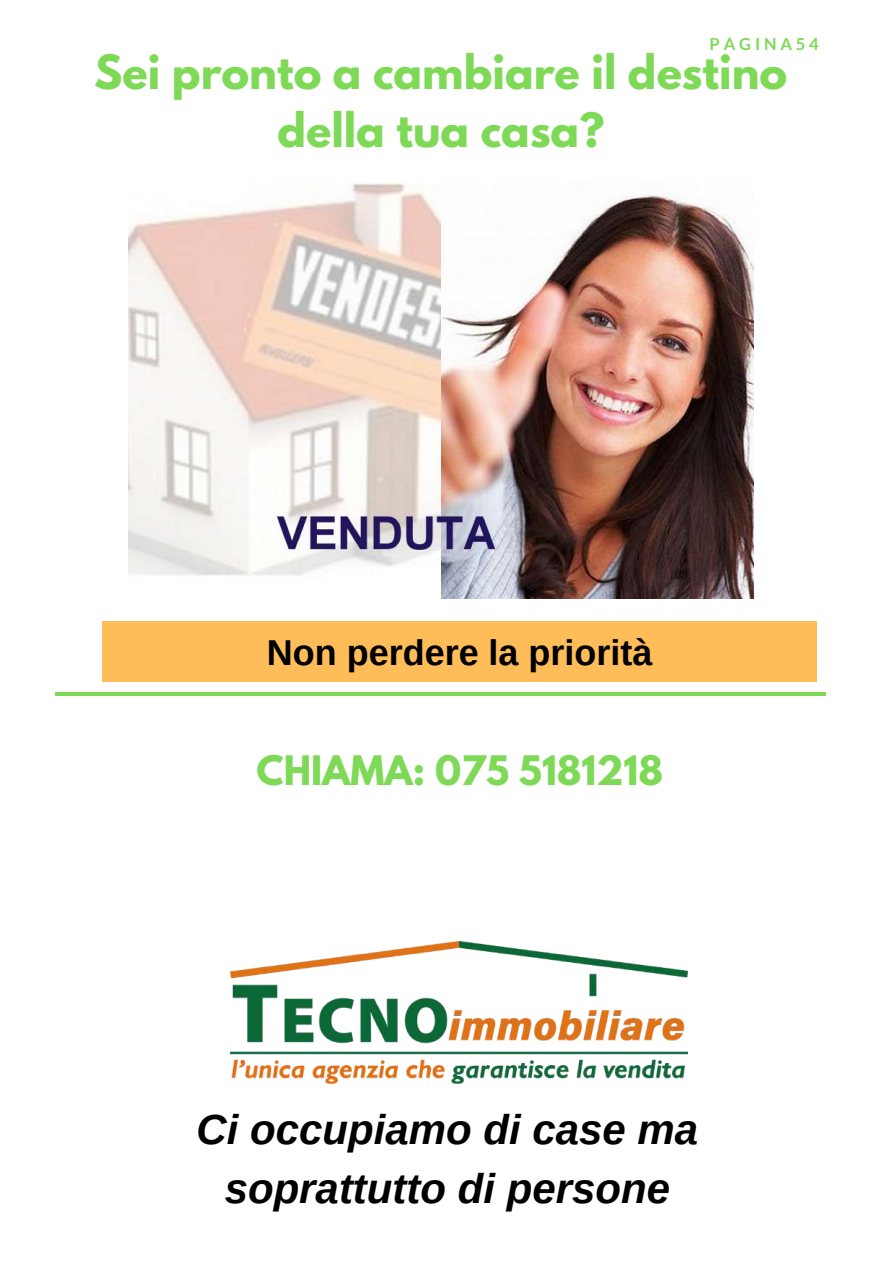
<style>
.page{position:relative;width:893px;height:1264px;background:#fff}
.page>*{position:absolute;margin:0;border:0;box-sizing:border-box;transform-origin:0 0}
.t1{font:700 42px/58.5px "League Spartan";color:#7ed957;text-align:center}
.t2{font:italic 700 42px/58.5px "Arimo";color:#000;text-align:center}
.t3{font:700 36px "Arimo";color:#000}
.t4{font:700 36px "League Spartan";color:#7ed957}
.t5{font:700 16.5px "Lato";letter-spacing:.23em;color:#7ed957}
</style>
<div class="page">
<hr style="left:56px;top:692px;width:770px;height:3px;background:#7ed957">
<img style="left:128px;top:183px;width:625px;height:415px">
<div style="left:103px;top:621px;width:713px;height:61px;background:#ffbd59"></div>
<img style="left:231px;top:941px;width:456px;height:142px">
<p class="t5" style="left:709px;top:33px;width:111px">PAGINA54</p>
<p class="t1" style="left:94px;top:48px;width:694px">Sei pronto a cambiare il destino della tua casa?</p>
<p class="t3" style="left:267px;top:632px;width:387px">Non perdere la priorità</p>
<p class="t4" style="left:256px;top:753px;width:408px">CHIAMA: 075 5181218</p>
<p class="t2" style="left:196px;top:1100px;width:503px">Ci occupiamo di case ma soprattutto di persone</p>
</div>
